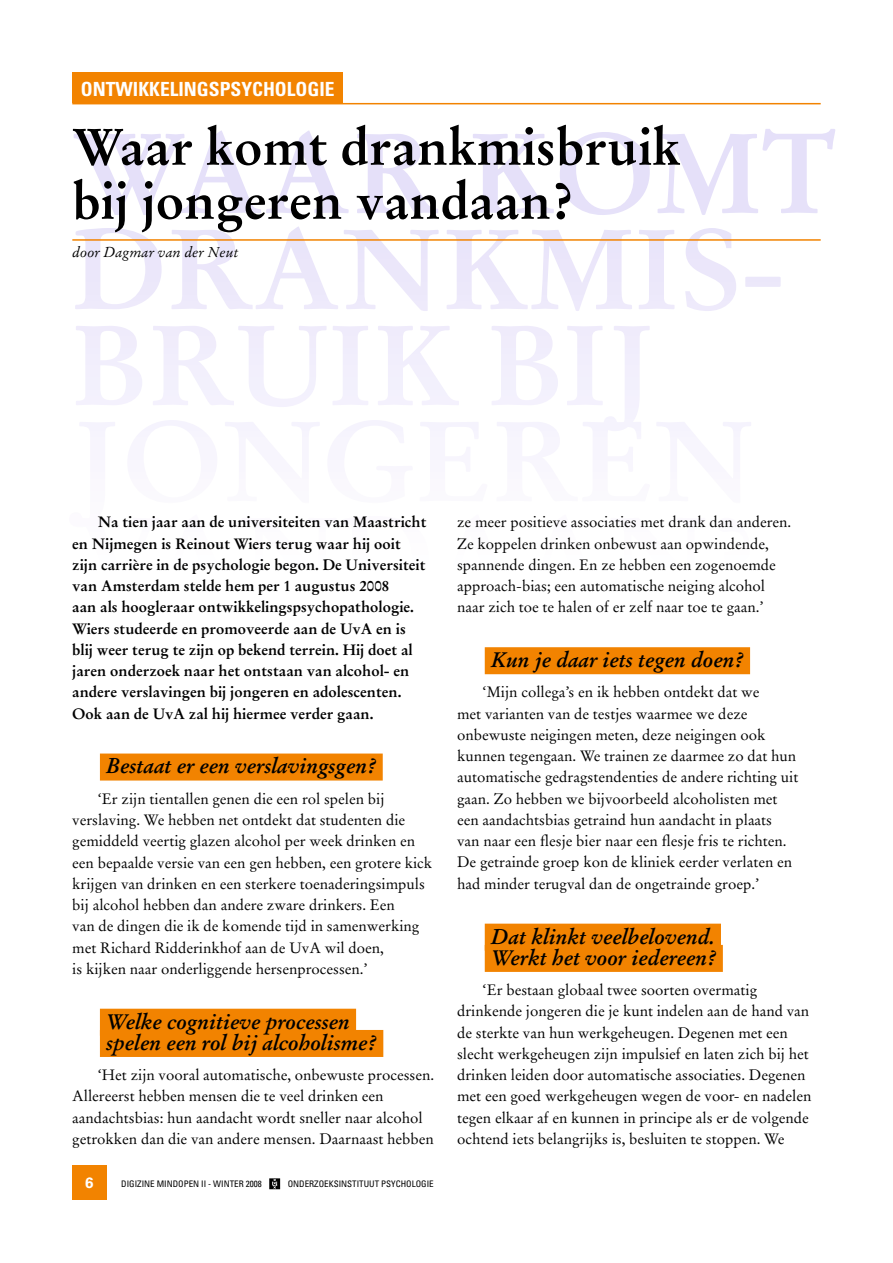
<style>
.page{position:relative;width:893px;height:1263px;background:#fff}
.page>*{position:absolute;margin:0;border:0;box-sizing:border-box;transform-origin:0 0}
.t1{font:700 51px/54px "Stempel Garamond";color:#000}
.t2{font:italic 700 21px/21.3px "Stempel Garamond";color:#000}
.t3{font:700 condensed 19.5px "Univers";color:#fff}
.t4{font:15px/21.3px "Stempel Garamond";color:#000}
.t5{font:700 15px/21.3px "Stempel Garamond";color:#000}
.t6{font:700 15px "Univers";color:#fff}
.t7{font:italic 14.25px "Stempel Garamond";color:#000}
.t8{font:condensed 9px "Univers";color:#000}
</style>
<div class="page">
<div style="left:72px;top:1165px;width:34px;height:34px;background:#f28300"></div>
<svg style="left:269px;top:1178px;width:11px;height:11px"></svg>
<svg style="left:137px;top:420px;width:614px;height:17px"></svg>
<svg style="left:333px;top:326px;width:317px;height:105px"></svg>
<svg style="left:75px;top:226px;width:661px;height:85px"></svg>
<svg style="left:179px;top:129px;width:656px;height:86px"></svg>
<div style="left:100px;top:753px;width:283px;height:27px;background:#f28300"></div>
<div style="left:100px;top:1009px;width:256px;height:27px;background:#f28300"></div>
<div style="left:100px;top:1030px;width:283px;height:27px;background:#f28300"></div>
<div style="left:485px;top:647px;width:265px;height:27px;background:#f28300"></div>
<div style="left:485px;top:924px;width:236px;height:27px;background:#f28300"></div>
<div style="left:485px;top:945px;width:238px;height:27px;background:#f28300"></div>
<hr style="left:72px;top:103px;width:749px;height:1px;background:#f28300">
<hr style="left:72px;top:239px;width:749px;height:2px;background:#f28300">
<div style="left:72px;top:72px;width:271px;height:31px;background:#f28300"></div>
<h3 class="t3" style="left:81px;top:77px;width:225px">ONTWIKKELINGSPSYCHOLOGIE</h3>
<h1 class="t1" style="left:72px;top:120px;width:610px">Waar komt drankmisbruik bij jongeren vandaan?</h1>
<p class="t7" style="left:72px;top:243px;width:168px">door Dagmar van der Neut</p>
<p class="t5" style="left:72px;top:511px;width:356px;text-indent:26px">Na tien jaar aan de universiteiten van Maastricht en Nijmegen is Reinout Wiers terug waar hij ooit zijn carrière in de psychologie begon. De Universiteit van Amsterdam stelde hem per 1 augustus 2008<br>aan als hoogleraar ontwikkelingspsychopathologie.<br>Wiers studeerde en promoveerde aan de UvA en is blij weer terug te zijn op bekend terrein. Hij doet al jaren onderzoek naar het ontstaan van alcohol- en andere verslavingen bij jongeren en adolescenten.<br>Ook aan de UvA zal hij hiermee verder gaan.</p>
<h2 class="t2" style="left:106px;top:756px;width:272px">Bestaat er een verslavingsgen?</h2>
<p class="t4" style="left:72px;top:788px;width:361px;text-indent:26px">‘Er zijn tientallen genen die een rol spelen bij verslaving. We hebben net ontdekt dat studenten die gemiddeld veertig glazen alcohol per week drinken en een bepaalde versie van een gen hebben, een grotere kick krijgen van drinken en een sterkere toenaderingsimpuls bij alcohol hebben dan andere zware drinkers. Een<br>van de dingen die ik de komende tijd in samenwerking met Richard Ridderinkhof aan de UvA wil doen,<br>is kijken naar onderliggende hersenprocessen.’</p>
<h2 class="t2" style="left:106px;top:1011px;width:272px">Welke cognitieve processen spelen een rol bij alcoholisme?</h2>
<p class="t4" style="left:72px;top:1064px;width:363px;text-indent:26px">‘Het zijn vooral automatische, onbewuste processen.<br>Allereerst hebben mensen die te veel drinken een aandachtsbias: hun aandacht wordt sneller naar alcohol getrokken dan die van andere mensen. Daarnaast hebben</p>
<p class="t6" style="left:85px;top:1174px;width:10px">6</p>
<p class="t8" style="left:121px;top:1178px;width:142px">DIGIZINE MINDOPEN II - WINTER 2008</p>
<p class="t8" style="left:288px;top:1178px;width:148px">ONDERZOEKSINSTITUUT PSYCHOLOGIE</p>
<p class="t4" style="left:457px;top:512px;width:336px">ze meer positieve associaties met drank dan anderen.<br>Ze koppelen drinken onbewust aan opwindende, spannende dingen. En ze hebben een zogenoemde approach-bias; een automatische neiging alcohol naar zich toe te halen of er zelf naar toe te gaan.’</p>
<h2 class="t2" style="left:491px;top:649px;width:254px">Kun je daar iets tegen doen?</h2>
<p class="t4" style="left:457px;top:682px;width:343px;text-indent:26px">‘Mijn collega’s en ik hebben ontdekt dat we<br>met varianten van de testjes waarmee we deze onbewuste neigingen meten, deze neigingen ook kunnen tegengaan. We trainen ze daarmee zo dat hun automatische gedragstendenties de andere richting uit gaan. Zo hebben we bijvoorbeeld alcoholisten met een aandachtsbias getraind hun aandacht in plaats van naar een flesje bier naar een flesje fris te richten.<br>De getrainde groep kon de kliniek eerder verlaten en had minder terugval dan de ongetrainde groep.’</p>
<h2 class="t2" style="left:491px;top:926px;width:227px">Dat klinkt veelbelovend.<br>Werkt het voor iedereen?</h2>
<p class="t4" style="left:457px;top:979px;width:356px;text-indent:26px">‘Er bestaan globaal twee soorten overmatig drinkende jongeren die je kunt indelen aan de hand van de sterkte van hun werkgeheugen. Degenen met een slecht werkgeheugen zijn impulsief en laten zich bij het drinken leiden door automatische associaties. Degenen met een goed werkgeheugen wegen de voor- en nadelen tegen elkaar af en kunnen in principe als er de volgende ochtend iets belangrijks is, besluiten te stoppen. We</p>
</div>
